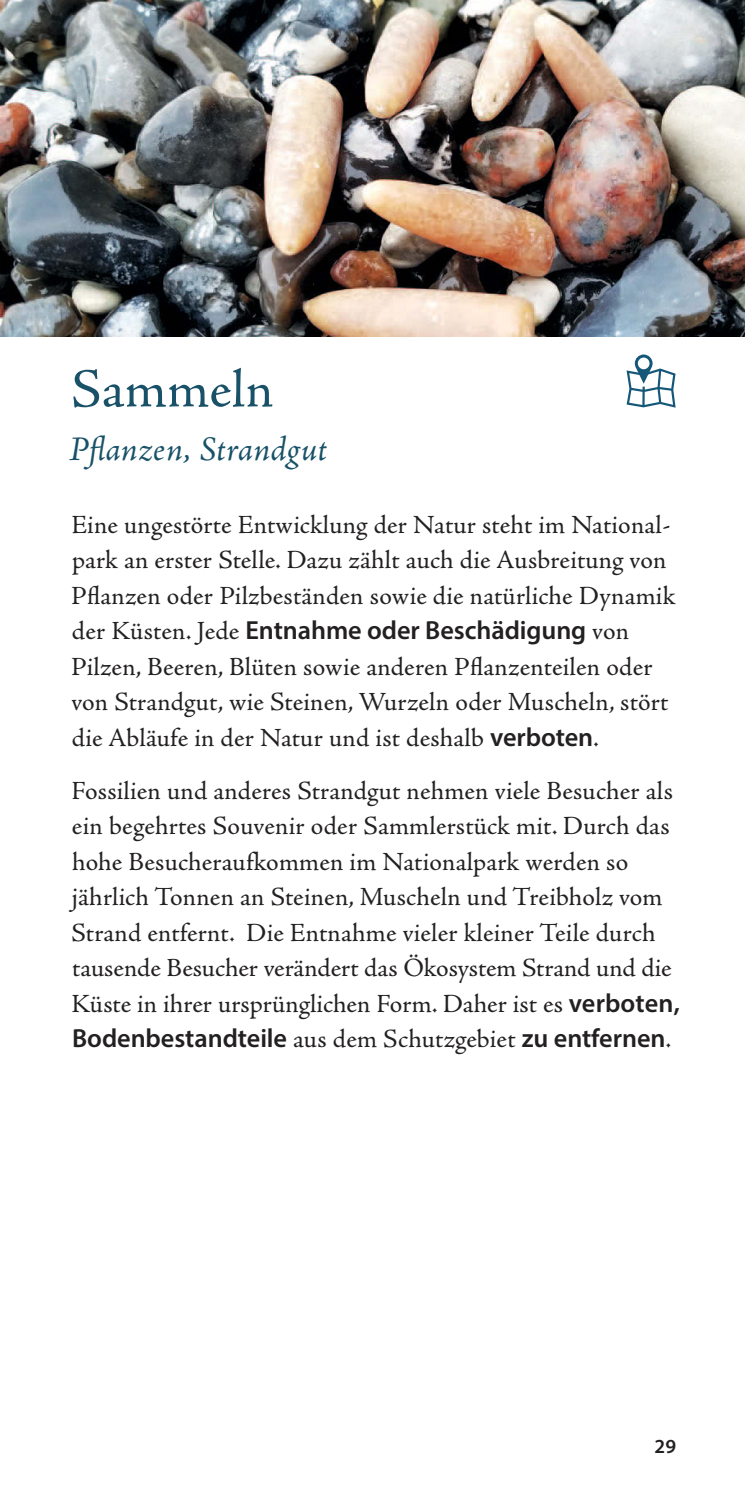
<style>
.page{position:relative;width:745px;height:1489px;background:#fff}
.page>*{position:absolute;margin:0;border:0;box-sizing:border-box;transform-origin:0 0}
.t1{font:55px "Adobe Jenson Pro";letter-spacing:.01em;color:#185168}
.t2{font:italic 35px "Adobe Jenson Pro";letter-spacing:.005em;color:#185168}
.t3{font:26.25px/35.5px "Adobe Jenson Pro";letter-spacing:.005em;color:#232021}
.t4{font:600 26.25px "Myriad Pro";letter-spacing:-.005em;color:#232021}
.t5{font:600 20px "Myriad Pro";color:#232021}
.s1{font-family:"Adobe Jenson Pro";font-weight:400}
.s2{font-family:"Myriad Pro";font-weight:600}
</style>
<div class="page">
<img style="left:0;top:0;width:744px;height:337px">
<svg style="left:626px;top:354px;width:49px;height:53px"></svg>
<div style="left:637px;top:357px;width:12px;height:12px;background:#fff;border-radius:50%"></div>
<h1 class="t1" style="left:71px;top:358px;width:204px">Sammeln</h1>
<h2 class="t2" style="left:69px;top:429px;width:259px">Pflanzen, Strandgut</h2>
<p class="t3" style="left:71px;top:507px;width:605px">Eine ungestörte Entwicklung der Natur steht im National&shy;park an erster Stelle. Dazu zählt auch die Ausbreitung von<br>Pflanzen oder Pilzbeständen sowie die natürliche Dynamik</p>
<p class="t4" style="left:72px;top:613px;width:558px"><span class="s1">der Küsten. Jede</span> Entnahme oder Beschädigung <span class="s1">von</span></p>
<p class="t3" style="left:71px;top:649px;width:598px">Pilzen, Beeren, Blüten sowie anderen Pflanzenteilen oder von Strandgut, wie Steinen, Wurzeln oder Muscheln, stört die Abläufe in der Natur und ist deshalb <span class="s2">verboten</span>.</p>
<p class="t3" style="left:71px;top:773px;width:609px">Fossilien und anderes Strandgut nehmen viele Besucher als ein begehrtes Souvenir oder Sammlerstück mit. Durch das hohe Besucheraufkommen im Nationalpark werden so jährlich Tonnen an Steinen, Muscheln und Treibholz vom Strand entfernt. Die Entnahme vieler kleiner Teile durch tausende Besucher verändert das Ökosystem Strand und die Küste in ihrer ursprünglichen Form. Daher ist es <span class="s2">verboten,</span></p>
<p class="t4" style="left:72px;top:1021px;width:600px">Bodenbestandteile <span class="s1">aus dem Schutzgebiet</span> zu entfernen<span class="s1">.</span></p>
<p class="t5" style="left:654px;top:1433px;width:23px">29</p>
</div>
